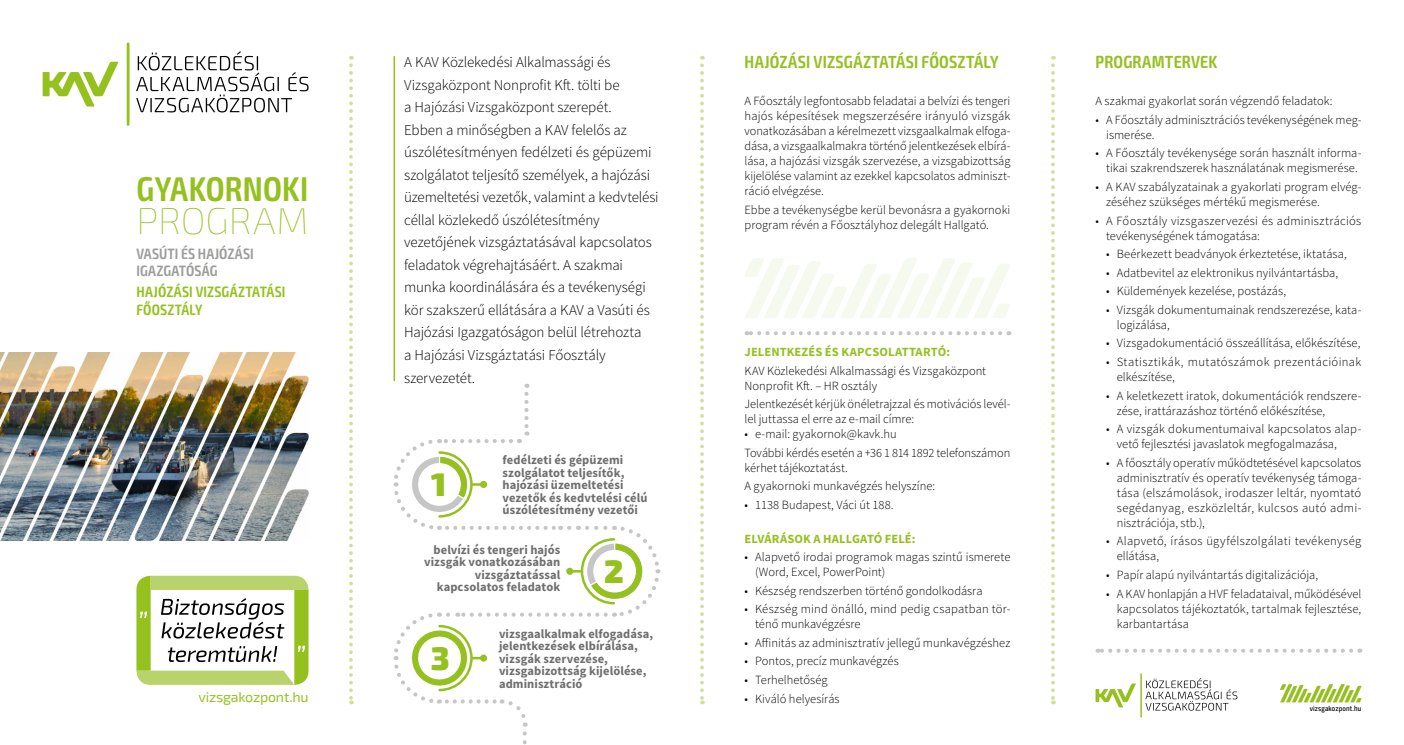
<style>
.page{position:relative;width:1404px;height:745px;background:#fff}
.page>*{position:absolute;margin:0;border:0;box-sizing:border-box;transform-origin:0 0}
.t1{font:100 37.12px "Exo 2";color:#95c11f}
.t2{font:600 condensed 34.25px "Exo 2";letter-spacing:.005em;color:#95c11f}
.t3{font:900 32.62px "Exo 2";color:#95c11f}
.t4{font:600 condensed 17.5px "Exo 2";letter-spacing:.015em;color:#95c11f}
.t5{font:300 15px/22.5px "Source Sans Pro";letter-spacing:-.005em;color:#000}
.t6{font:600 condensed 15px/17.5px "Exo 2";letter-spacing:.01em;color:#95c11f}
.t7{font:600 condensed 15px/17.5px "Exo 2";letter-spacing:.005em;color:#9d9d9c}
.t8{font:14.12px "Exo 2";letter-spacing:-.015em;color:#95c11f}
.t9{font:300 12.5px/15px "Source Sans Pro";letter-spacing:.005em;color:#000}
.t10{font:700 12.5px/12.5px "Source Sans Pro";letter-spacing:.005em;color:#706f6f}
.t11{font:300 12.5px/15px "Source Sans Pro";letter-spacing:.03em;color:#000}
.t12{font:700 12.5px "Source Sans Pro";letter-spacing:.01em;color:#95c11f}
.t13{font:500 condensed 7.5px "Exo 2";letter-spacing:.02em;color:#000}
</style>
<div class="page">
<hr style="left:127px;top:43px;width:2px;height:83px;background:#95c11f">
<svg style="left:43px;top:62px;width:75px;height:44px"></svg>
<svg style="left:136px;top:51px;width:172px;height:61px"></svg>
<svg style="left:136px;top:575px;width:172px;height:109px"></svg>
<hr style="left:1140px;top:673px;width:1px;height:44px;background:#95c11f">
<svg style="left:1095px;top:683px;width:40px;height:24px"></svg>
<svg style="left:1145px;top:678px;width:92px;height:32px"></svg>
<svg style="left:1280px;top:684px;width:81px;height:18px"></svg>
<svg style="left:745px;top:258px;width:265px;height:60px"></svg>
<svg style="left:522px;top:732px;width:4px;height:13px"></svg>
<svg style="left:1097px;top:648px;width:253px;height:4px"></svg>
<svg style="left:393px;top:393px;width:268px;height:333px"></svg>
<hr style="left:393px;top:57px;width:2px;height:323px;background:#95c11f">
<svg style="left:746px;top:331px;width:254px;height:4px"></svg>
<img style="left:0;top:352px;width:308px;height:188px">
<svg style="left:349px;top:56px;width:4px;height:647px"></svg>
<svg style="left:1051px;top:56px;width:3px;height:647px"></svg>
<svg style="left:700px;top:56px;width:3px;height:647px"></svg>
<h2 class="t2" style="left:137px;top:169px;width:173px">GYAKORNOKI</h2>
<h1 class="t1" style="left:136px;top:196px;width:174px">PROGRAM</h1>
<p class="t7" style="left:136px;top:245px;width:119px">VASÚTI ÉS HAJÓZÁSI<br>IGAZGATÓSÁG</p>
<p class="t6" style="left:136px;top:283px;width:150px">HAJÓZÁSI VIZSGÁZTATÁSI<br>FŐOSZTÁLY</p>
<p class="t8" style="left:198px;top:687px;width:111px">vizsgakozpont.hu</p>
<p class="t5" style="left:404px;top:51px;width:256px">A KAV Közlekedési Alkalmassági és Vizsgaközpont Nonprofit Kft. tölti be<br>a Hajózási Vizsgaközpont szerepét.<br>Ebben a minőségben a KAV felelős az úszólétesítményen fedélzeti és gépüzemi szolgálatot teljesítő személyek, a hajózási üzemeltetési vezetők, valamint a kedvtelési céllal közlekedő úszólétesítmény vezetőjének vizsgáztatásával kapcsolatos feladatok végrehajtásáért. A szakmai munka koordinálására és a tevékenységi kör szakszerű ellátására a KAV a Vasúti és Hajózási Igazgatóságon belül létrehozta<br>a Hajózási Vizsgáztatási Főosztály szervezetét.</p>
<h3 class="t3" style="left:431px;top:457px;width:17px">1</h3>
<p class="t10" style="left:502px;top:453px;width:146px">fedélzeti és gépüzemi szolgálatot teljesítők, hajózási üzemeltetési vezetők és kedvtelési célú úszólétesítmény vezetői</p>
<p class="t10" style="left:424px;top:542px;width:138px;text-align:right">belvízi és tengeri hajós vizsgák vonatkozásában vizsgáztatással kapcsolatos feladatok</p>
<h3 class="t3" style="left:604px;top:544px;width:21px">2</h3>
<h3 class="t3" style="left:431px;top:631px;width:20px">3</h3>
<p class="t10" style="left:499px;top:626px;width:156px">vizsgaalkalmak elfogadása, jelentkezések elbírálása, vizsgák szervezése, vizsgabizottság kijelölése, adminisztráció</p>
<h3 class="t4" style="left:744px;top:52px;width:34px">HAJÓZÁSI</h3>
<h3 class="t4" style="left:813px;top:52px;width:19px">VIZSGÁZTATÁSI</h3>
<h3 class="t4" style="left:921px;top:52px;width:10px">FŐOSZTÁLY</h3>
<p class="t9" style="left:744px;top:94px;width:267px;text-align:justify">A Főosztály legfontosabb feladatai a belvízi és tengeri hajós képesítések megszerzésére irányuló vizsgák vonatkozásában a kérelmezett vizsgaalkalmak elfoga&shy;dása, a vizsgaalkalmakra történő jelentkezések elbírá&shy;lása, a hajózási vizsgák szervezése, a vizsgabizottság kijelölése valamint az ezekkel kapcsolatos adminiszt&shy;ráció elvégzése.</p>
<p class="t9" style="left:744px;top:202px;width:267px">Ebbe a tevékenységbe kerül bevonásra a gyakornoki program révén a Főosztályhoz delegált Hallgató.</p>
<p class="t12" style="left:744px;top:343px;width:207px">Jelentkezés és KAPCSOLATTARTÓ:</p>
<p class="t9" style="left:744px;top:363px;width:243px">KAV Közlekedési Alkalmassági és Vizsgaközpont<br>Nonprofit Kft. – HR osztály</p>
<p class="t9" style="left:744px;top:396px;width:267px">Jelentkezését kérjük önéletrajzzal és motivációs levél&shy;lel juttassa el erre az e-mail címre:</p>
<p class="t9" style="left:744px;top:424px;width:267px;line-height:18.5px">• e-mail: gyakornok@kavk.hu<br>További kérdés esetén a +36 1 814 1892 telefonszámon</p>
<p class="t9" style="left:744px;top:458px;width:192px;line-height:18.5px">kérhet tájékoztatást.<br>A gyakornoki munkavégzés helyszíne:</p>
<p class="t9" style="left:744px;top:497px;width:151px">• 1138 Budapest, Váci út 188.</p>
<p class="t12" style="left:744px;top:529px;width:172px">ELVÁRÁSOK A HALLGATÓ FELÉ :</p>
<p class="t9" style="left:755px;top:549px;width:257px;text-indent:-11px">• Alapvető irodai programok magas szintű ismerete (Word, Excel, PowerPoint)</p>
<p class="t9" style="left:744px;top:582px;width:239px">• Készség rendszerben történő gondolkodásra</p>
<p class="t9" style="left:755px;top:601px;width:257px;text-indent:-11px">• Készség mind önálló, mind pedig csapatban tör&shy;ténő munkavégzésre</p>
<p class="t9" style="left:744px;top:634px;width:267px">• Affinitás az adminisztratív jellegű munkavégzéshez</p>
<p class="t9" style="left:744px;top:653px;width:156px">• Pontos, precíz munkavégzés</p>
<p class="t9" style="left:744px;top:671px;width:84px">• Terhelhetőség</p>
<p class="t9" style="left:744px;top:690px;width:97px">• Kiváló helyesírás</p>
<h3 class="t4" style="left:1095px;top:52px;width:11px">PROGRAMTER</h3>
<h3 class="t4" style="left:1190px;top:52px;width:19px">VEK</h3>
<p class="t9" style="left:1095px;top:94px;width:238px">A szakmai gyakorlat során végzendő feladatok:</p>
<p class="t9" style="left:1106px;top:112px;width:257px;text-indent:-11px">• A Főosztály adminisztrációs tevékenységének meg&shy;ismerése.</p>
<p class="t9" style="left:1095px;top:146px;width:267px;text-align:center">• A Főosztály tevékenysége során használt informa&shy;tikai szakrendszerek használatának megismerése.</p>
<p class="t9" style="left:1106px;top:179px;width:257px;text-indent:-11px">• A KAV szabályzatainak a gyakorlati program elvég&shy;zéséhez szükséges mértékű megismerése.</p>
<p class="t9" style="left:1106px;top:213px;width:257px;text-indent:-11px">• A Főosztály vizsgaszervezési és adminisztrációs tevékenységének támogatása:</p>
<p class="t9" style="left:1106px;top:246px;width:242px">• Beérkezett beadványok érkeztetése, iktatása,</p>
<p class="t9" style="left:1106px;top:265px;width:233px">• Adatbevitel az elektronikus nyilvántartásba,</p>
<p class="t9" style="left:1106px;top:283px;width:181px">• Küldemények kezelése, postázás,</p>
<p class="t9" style="left:1116px;top:302px;width:246px;text-indent:-11px">• Vizsgák dokumentumainak rendszerezése, kata&shy;logizálása,</p>
<p class="t9" style="left:1106px;top:335px;width:256px">• Vizsgadokumentáció összeállítása, előkészítése,</p>
<p class="t11" style="left:1116px;top:354px;width:246px;text-indent:-11px">• Statisztikák, mutatószámok prezentációinak elkészítése,</p>
<p class="t9" style="left:1116px;top:387px;width:246px;text-indent:-11px">• A keletkezett iratok, dokumentációk rendszere&shy;zése, irattárazáshoz történő előkészítése,</p>
<p class="t9" style="left:1116px;top:421px;width:246px;text-indent:-11px">• A vizsgák dokumentumaival kapcsolatos alap&shy;vető fejlesztési javaslatok megfogalmazása,</p>
<p class="t9" style="left:1116px;top:455px;width:246px;text-align:justify;text-indent:-11px">• A főosztály operatív működtetésével kapcsolatos adminisztratív és operatív tevékenység támoga&shy;tása (elszámolások, irodaszer leltár, nyomtató segédanyag, eszközleltár, kulcsos autó admi&shy;nisztrációja, stb.),</p>
<p class="t9" style="left:1116px;top:533px;width:246px;text-indent:-11px">• Alapvető, írásos ügyfélszolgálati tevékenység ellátása,</p>
<p class="t9" style="left:1106px;top:567px;width:213px">• Papír alapú nyilvántartás digitalizációja,</p>
<p class="t9" style="left:1116px;top:585px;width:246px;text-align:justify;text-indent:-11px">• A KAV honlapján a HVF feladataival, működésével kapcsolatos tájékoztatók, tartalmak fejlesztése, karbantartása</p>
<p class="t13" style="left:1309px;top:703px;width:53px">vizsgakozpont.hu</p>
</div>
